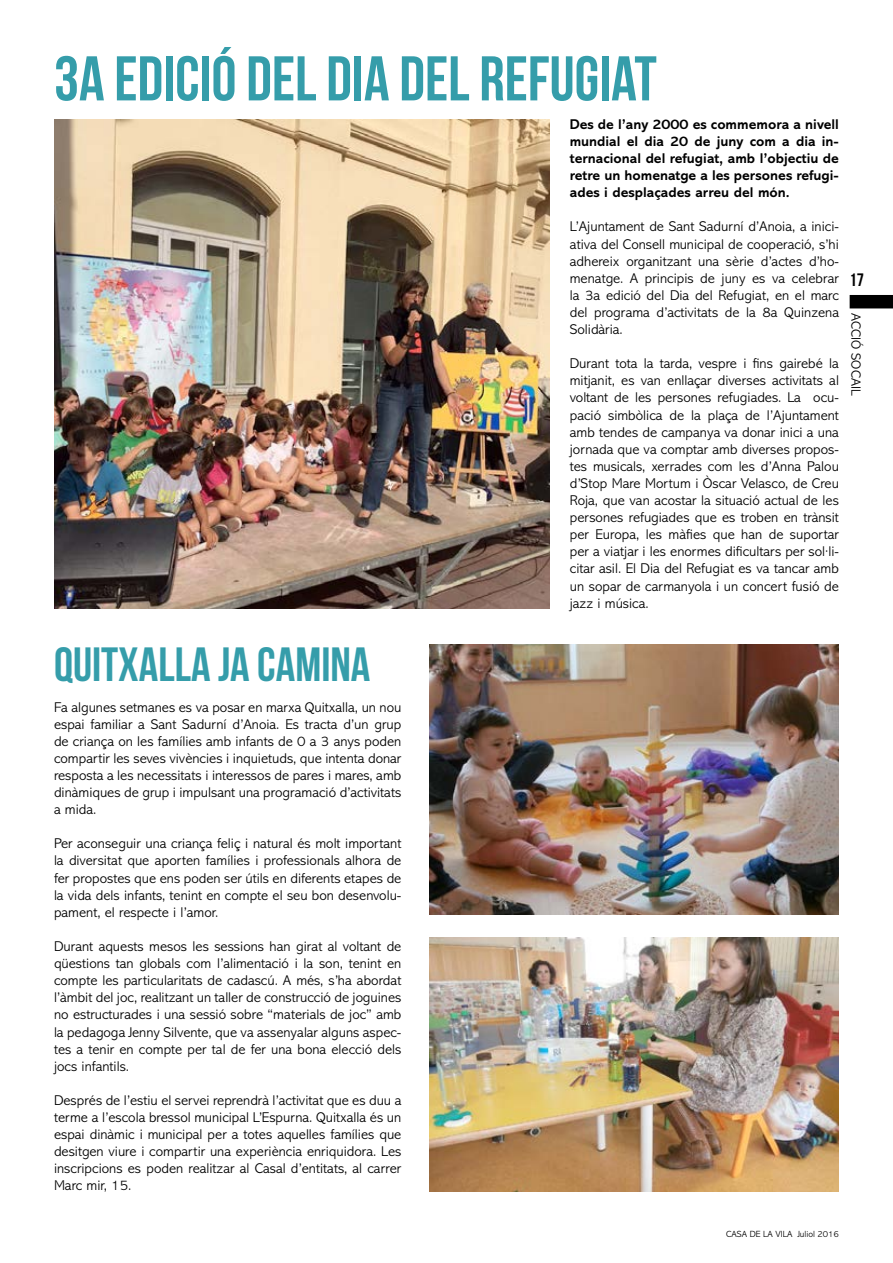
<style>
.page{position:relative;width:893px;height:1263px;background:#fff}
.page>*{position:absolute;margin:0;border:0;box-sizing:border-box;transform-origin:0 0}
.t1{font:63px "Bebas Neue";color:#359daa}
.t2{font:48px "Bebas Neue";color:#359daa}
.t3{font:18px "Bebas Neue";color:#000}
.t4{font:300 14.25px/17.1px "Abadi MT Std";color:#000;text-align:justify}
.t5{font:700 14.25px/17.1px "Abadi MT Std";color:#000;text-align:justify}
.t6{font:300 13.5px "Abadi MT Std";color:#000}
.t7{font:300 9px "Abadi MT Std";color:#000}
</style>
<div class="page">
<img style="left:429px;top:645px;width:410px;height:270px">
<img style="left:429px;top:937px;width:410px;height:254px">
<img style="left:54px;top:119px;width:496px;height:489px">
<div style="left:850px;top:295px;width:43px;height:13px;background:#000"></div>
<h1 class="t1" style="left:54px;top:44px;width:604px">3A EDICIÓ DEL DIA DEL REFUGIAT</h1>
<p class="t5" style="left:570px;top:116px;width:271px">Des de l’any 2000 es commemora a nivell mundial el dia 20 de juny com a dia in&shy;ternacional del refugiat, amb l’objectiu de retre un homenatge a les persones refugi&shy;ades i desplaçades arreu del món.</p>
<p class="t4" style="left:570px;top:218px;width:271px">L’Ajuntament de Sant Sadurní d’Anoia, a inici&shy;ativa del Consell municipal de cooperació, s’hi adhereix organitzant una sèrie d’actes d’ho&shy;menatge. A principis de juny es va celebrar la 3a edició del Dia del Refugiat, en el marc del programa d’activitats de la 8a Quinzena Solidària.</p>
<p class="t4" style="left:570px;top:355px;width:271px">Durant tota la tarda, vespre i fins gairebé la mitjanit, es van enllaçar diverses activitats al voltant de les persones refugiades. La ocu&shy;pació simbòlica de la plaça de l’Ajuntament amb tendes de campanya va donar inici a una jornada que va comptar amb diverses propos&shy;tes musicals, xerrades com les d’Anna Palou d’Stop Mare Mortum i Òscar Velasco, de Creu Roja, que van acostar la situació actual de les persones refugiades que es troben en trànsit per Europa, les màfies que han de suportar per a viatjar i les enormes dificultars per sol·li&shy;citar asil. El Dia del Refugiat es va tancar amb un sopar de carmanyola i un concert fusió de jazz i música.</p>
<p class="t3" style="left:850px;top:270px;width:16px">17</p>
<p class="t6" style="left:863px;top:313px;width:84px;rotate:90deg">ACCIÓ SOCAIL</p>
<h2 class="t2" style="left:54px;top:638px;width:318px">QUITXALLA JA CAMINA</h2>
<p class="t4" style="left:54px;top:698px;width:349px">Fa algunes setmanes es va posar en marxa Quitxalla, un nou espai familiar a Sant Sadurní d’Anoia. Es tracta d’un grup de criança on les famílies amb infants de 0 a 3 anys poden compartir les seves vivències i inquietuds, que intenta donar resposta a les necessitats i interessos de pares i mares, amb dinàmiques de grup i impulsant una programació d’activitats a mida.</p>
<p class="t4" style="left:54px;top:835px;width:349px">Per aconseguir una criança feliç i natural és molt important la diversitat que aporten famílies i professionals alhora de fer propostes que ens poden ser útils en diferents etapes de la vida dels infants, tenint en compte el seu bon desenvolu&shy;pament, el respecte i l’amor.</p>
<p class="t4" style="left:54px;top:938px;width:349px">Durant aquests mesos les sessions han girat al voltant de qüestions tan globals com l’alimentació i la son, tenint en compte les particularitats de cadascú. A més, s’ha abordat l’àmbit del joc, realitzant un taller de construcció de joguines no estructurades i una sessió sobre “materials de joc” amb la pedagoga Jenny Silvente, que va assenyalar alguns aspec&shy;tes a tenir en compte per tal de fer una bona elecció dels jocs infantils.</p>
<p class="t4" style="left:54px;top:1092px;width:349px">Després de l’estiu el servei reprendrà l’activitat que es duu a terme a l’escola bressol municipal L’Espurna. Quitxalla és un espai dinàmic i municipal per a totes aquelles famílies que desitgen viure i compartir una experiència enriquidora. Les inscripcions es poden realitzar al Casal d’entitats, al carrer Marc mir, 15.</p>
<p class="t7" style="left:726px;top:1229px;width:114px">CASA DE LA VILA Juliol 2016</p>
</div>
